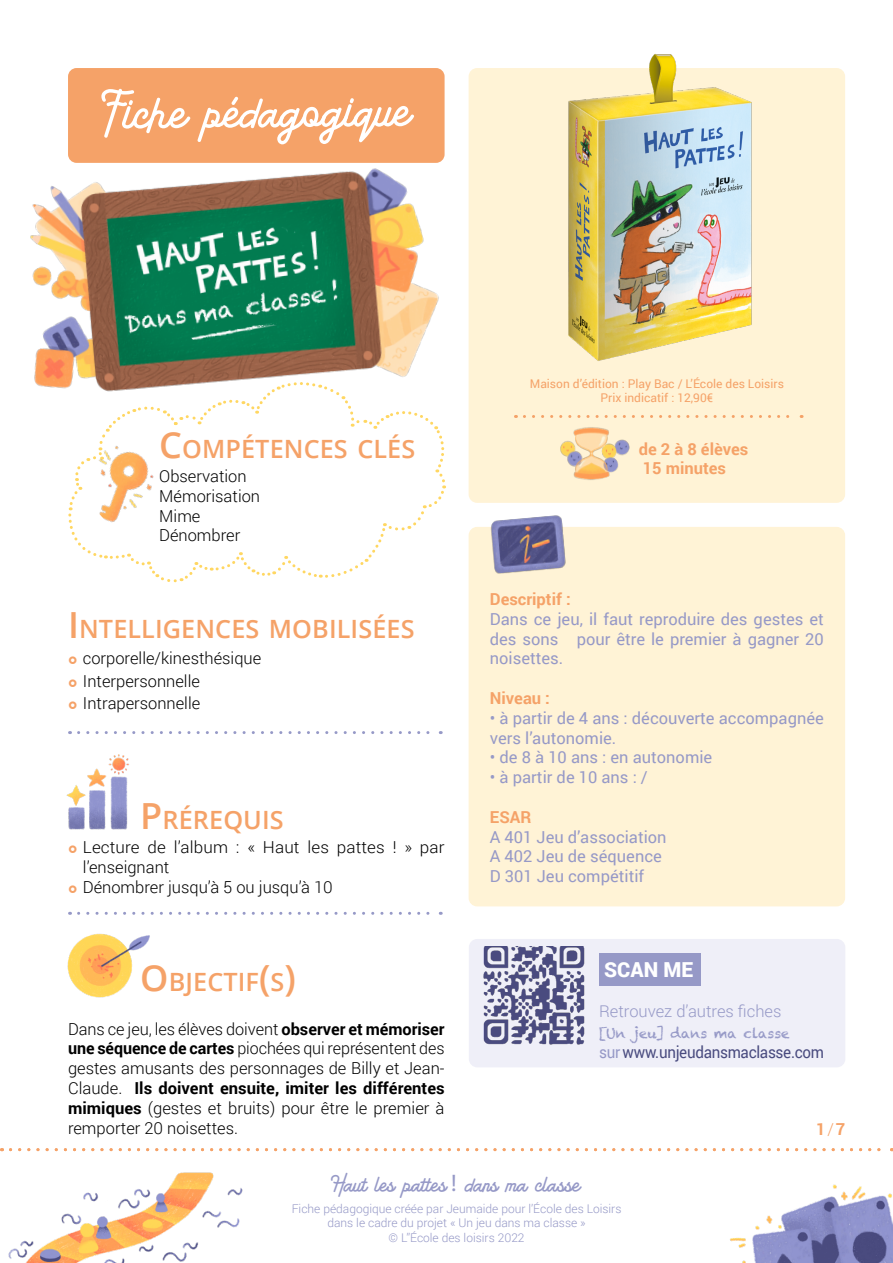
<style>
.page{position:relative;width:893px;height:1263px;background:#fff}
.page>*{position:absolute;margin:0;border:0;box-sizing:border-box;transform-origin:0 0}
.t1{font:52.5px "American Lemon";color:#fff}
.Titre{font:600 36px "Open Sans";color:#f5a268}
.Titre-2{font:600 25.2px "Open Sans";letter-spacing:.005em;color:#f5a268}
.t2{font:24px "American Lemon";color:#9699c7}
.t3{font:900 20.7px "Roboto";color:#fff}
.texte_courant{font:300 16.5px/19.8px "Roboto";color:#000;text-align:justify}
.Texte_regular{font:16.5px/19.8px "Roboto";color:#9699c7}
.Texte_regular-2{font:700 16.5px "Roboto";color:#f5a268}
.CorpsDeTexte{font:300 16.5px/19.8px "Roboto";color:#000}
.Texte_regular-3{font:16.5px "Roboto";letter-spacing:-.02em;color:#494b7f;scale:.92 1}
.texte_courant-2{font:300 16.5px "Roboto";color:#9699c7}
.t4{font:13.5px "Chalkduster";color:#9699c7}
.t5{font:300 12px/14.4px "Roboto";color:#9699c7;text-align:center}
.Texte_regular-4{font:12px/14.4px "Roboto";color:#f5a268;text-align:center}
.s1{font-size:36px}
.s2{font-weight:700}
.s3{color:#9699c7}
.s4{font-weight:300}
.s5{font-family:"Myriad Pro"}
</style>
<div class="page">
<img style="left:8px;top:1172px;width:235px;height:91px">
<img style="left:730px;top:1184px;width:163px;height:79px">
<svg style="left:71px;top:423px;width:375px;height:160px"></svg>
<div style="left:469px;top:527px;width:376px;height:379px;background:#fff3d6;border-radius:9px"></div>
<div style="left:68px;top:68px;width:377px;height:95px;background:#f5a268;border-radius:9px"></div>
<div style="left:469px;top:68px;width:376px;height:435px;background:#fff3d6;border-radius:9px"></div>
<img style="left:68px;top:433px;width:107px;height:100px">
<img style="left:66px;top:754px;width:63px;height:76px">
<div style="left:469px;top:939px;width:376px;height:128px;background:#efeff8;border-radius:9px"></div>
<img style="left:483px;top:947px;width:102px;height:98px">
<div style="left:599px;top:953px;width:102px;height:33px;background:#9699c7"></div>
<img style="left:67px;top:933px;width:83px;height:65px">
<svg style="left:79px;top:912px;width:362px;height:3px"></svg>
<img style="left:560px;top:427px;width:70px;height:53px">
<img style="left:491px;top:515px;width:75px;height:59px">
<svg style="left:79px;top:731px;width:362px;height:3px"></svg>
<svg style="left:524px;top:415px;width:278px;height:3px"></svg>
<svg style="left:10px;top:1148px;width:882px;height:3px"></svg>
<img style="left:568px;top:54px;width:184px;height:307px">
<img style="left:30px;top:139px;width:415px;height:284px">
<p class="t1" style="left:103px;top:75px;width:308px">F iche pédagogique</p>
<p class="Titre-2" style="left:159px;top:432px;width:257px"><span class="s1">C</span>OMPÉTENCES CLÉS</p>
<p class="CorpsDeTexte" style="left:159px;top:466px;width:102px">Observation<br>Mémorisation<br>Mime<br>Dénombrer</p>
<p class="Titre-2" style="left:68px;top:611px;width:348px"><span class="s1">I</span> NTELLIGENCES MOBILISÉES</p>
<p class="texte_courant" style="left:83px;top:648px;width:180px">corporelle/kinesthésique</p>
<p class="texte_courant" style="left:83px;top:670px;width:119px">Interpersonnelle</p>
<p class="texte_courant" style="left:83px;top:693px;width:119px">Intrapersonnelle</p>
<p class="Titre-2" style="left:140px;top:802px;width:145px"><span class="s1">P</span>RÉREQUIS</p>
<p class="texte_courant" style="left:83px;top:837px;width:363px">Lecture de l’album : « Haut les pattes ! » par l’enseignant</p>
<p class="texte_courant" style="left:83px;top:876px;width:251px">Dénombrer jusqu’à 5 ou jusqu’à 10</p>
<p class="Texte_regular-4" style="left:530px;top:376px;width:256px">Maison d’édition : Play Bac / L’École des Loisirs<br>Prix indicatif : 12,90€</p>
<p class="Texte_regular-2" style="left:639px;top:437px;width:111px">de 2 à 8 élèves</p>
<p class="Texte_regular-2" style="left:643px;top:457px;width:85px">15 minutes</p>
<p class="Texte_regular-2" style="left:490px;top:587px;width:82px">Descriptif :</p>
<p class="Texte_regular" style="left:490px;top:608px;width:335px;text-align:justify">Dans ce jeu, il faut reproduire des gestes et des sons pour être le premier à gagner 20 noisettes.</p>
<p class="Texte_regular-2" style="left:490px;top:686px;width:62px">Niveau :</p>
<p class="Texte_regular" style="left:490px;top:707px;width:335px">• à partir de 4 ans : découverte accompagnée vers l’autonomie.</p>
<p class="Texte_regular" style="left:490px;top:747px;width:224px">• de 8 à 10 ans : en autonomie</p>
<p class="Texte_regular" style="left:490px;top:767px;width:159px">• à partir de 10 ans : /</p>
<p class="Texte_regular-2" style="left:490px;top:805px;width:43px">ESAR</p>
<p class="Texte_regular" style="left:490px;top:826px;width:178px">A 401 Jeu d’association</p>
<p class="Texte_regular" style="left:490px;top:846px;width:173px">A 402 Jeu de séquence<br>D 301 Jeu compétitif</p>
<p class="Titre" style="left:140px;top:953px;width:26px">O</p>
<p class="t3" style="left:604px;top:955px;width:90px">SCAN ME</p>
<p class="Titre-2" style="left:169px;top:964px;width:129px">BJECTIF<span class="s1">(</span>S<span class="s1">)</span></p>
<p class="texte_courant" style="left:68px;top:1018px;width:378px">Dans ce jeu, les élèves doivent <span class="s2">observer et mémoriser une séquence de cartes</span> piochées qui représentent des gestes amusants des personnages de Billy et Jean-Claude. <span class="s2">Ils doivent ensuite, imiter les différentes mimiques</span> (gestes et bruits) pour être le premier à remporter 20 noisettes.</p>
<p class="texte_courant-2" style="left:599px;top:1000px;width:184px">Retrouvez d’autres fiches</p>
<p class="t4" style="left:599px;top:1025px;width:192px">[Un jeu] dans ma classe</p>
<p class="Texte_regular-3" style="left:599px;top:1040px;width:246px"><span class="s3">sur</span> www.unjeudansmaclasse.com</p>
<p class="Texte_regular-2" style="left:816px;top:1117px;width:30px">1 <span class="s4">/</span> 7</p>
<h3 class="t2" style="left:333px;top:1167px;width:248px">Haut les pattes <span class="s5">!</span> dans ma classe</h3>
<p class="t5" style="left:292px;top:1201px;width:331px">Fiche pédagogique créée par Jeumaide pour l’École des Loisirs dans le cadre du projet « Un jeu dans ma classe »<br>© L’’École des loisirs 2022</p>
</div>
